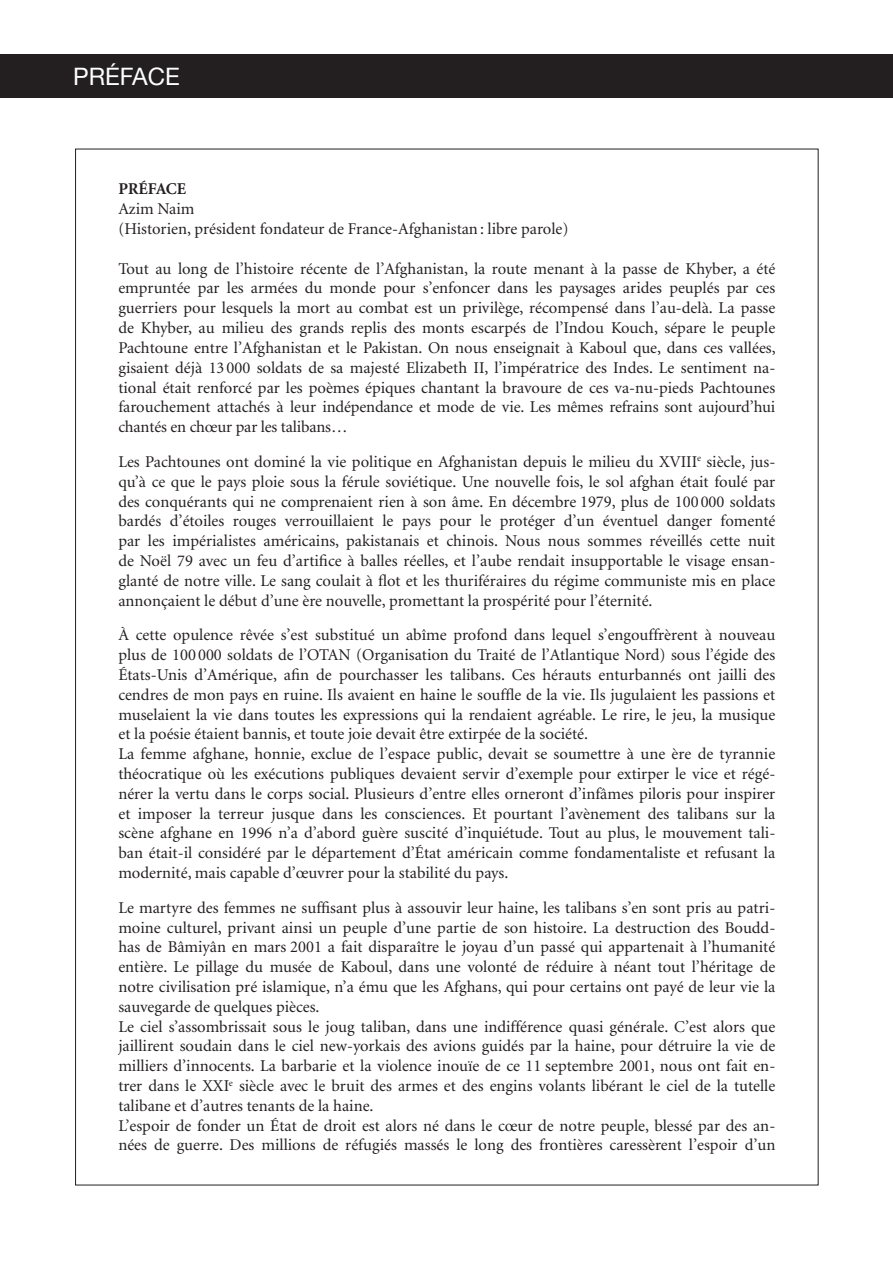
<style>
.page{position:relative;width:893px;height:1263px;background:#fff}
.page>*{position:absolute;margin:0;border:0;box-sizing:border-box;transform-origin:0 0}
.t1{font:24px "Helvetica Neue";color:#fff}
.t2{font:16.5px/19.8px "Minion";color:#231f20;text-align:justify}
.t3{font:700 16.5px "Minion";letter-spacing:-.02em;color:#231f20}
</style>
<div class="page">
<div style="left:0;top:54px;width:893px;height:44px;background:#231f20"></div>
<p class="t1" style="left:73px;top:62px;width:91px">PR ÉFACE</p>
<p class="t3" style="left:118px;top:181px;width:69px">PRÉFACE</p>
<p class="t2" style="left:118px;top:200px;width:77px">Azim Naim</p>
<p class="t2" style="left:118px;top:220px;width:452px">(Historien, président fondateur de France-Afghanistan: libre parole)</p>
<p class="t2" style="left:118px;top:259px;width:659px">Tout au long de l’histoire récente de l’Afghanistan, la route menant à la passe de Khyber, a été empruntée par les armées du monde pour s’enfoncer dans les paysages arides peuplés par ces guerriers pour lesquels la mort au combat est un privilège, récompensé dans l’au-delà. La passe de Khyber, au milieu des grands replis des monts escarpés de l’Indou Kouch, sépare le peuple Pachtoune entre l’Afghanistan et le Pakistan. On nous enseignait à Kaboul que, dans ces vallées, gisaient déjà 13 000 soldats de sa majesté Elizabeth II, l’impératrice des Indes. Le sentiment na&shy;tional était renforcé par les poèmes épiques chantant la bravoure de ces va-nu-pieds Pachtounes farouchement attachés à leur indépendance et mode de vie. Les mêmes refrains sont aujourd’hui chantés en chœur par les talibans…</p>
<p class="t2" style="left:118px;top:452px;width:658px">Les Pachtounes ont dominé la vie politique en Afghanistan depuis le milieu du XVIII<sup>e</sup> siècle, jus&shy;qu’à ce que le pays ploie sous la férule soviétique. Une nouvelle fois, le sol afghan était foulé par des conquérants qui ne comprenaient rien à son âme. En décembre 1979, plus de 100 000 soldats bardés d’étoiles rouges verrouillaient le pays pour le protéger d’un éventuel danger fomenté par les impérialistes américains, pakistanais et chinois. Nous nous sommes réveillés cette nuit de Noël 79 avec un feu d’artifice à balles réelles, et l’aube rendait insupportable le visage ensan&shy;glanté de notre ville. Le sang coulait à flot et les thuriféraires du régime communiste mis en place annonçaient le début d’une ère nouvelle, promettant la prospérité pour l’éternité.</p>
<p class="t2" style="left:118px;top:626px;width:658px">À cette opulence rêvée s’est substitué un abîme profond dans lequel s’engouffrèrent à nouveau plus de 100 000 soldats de l’OTAN</p>
<p class="t2" style="left:118px;top:646px;width:658px;text-indent:238px">(Organisation du Traité de l’Atlantique Nord) sous l’égide des États-Unis d’Amérique, afin de pourchasser les talibans. Ces hérauts enturbannés ont jailli des cendres de mon pays en ruine. Ils avaient en haine le souffle de la vie. Ils jugulaient les passions et muselaient la vie dans toutes les expressions qui la rendaient agréable. Le rire, le jeu, la musique et la poésie étaient bannis, et toute joie devait être extirpée de la société.</p>
<p class="t2" style="left:118px;top:745px;width:658px">La femme afghane, honnie, exclue de l’espace public, devait se soumettre à une ère de tyrannie théocratique où les exécutions publiques devaient servir d’exemple pour extirper le vice et régé&shy;nérer la vertu dans le corps social. Plusieurs d’entre elles orneront d’infâmes piloris pour inspirer et imposer la terreur jusque dans les consciences. Et pourtant l’avènement des talibans sur la scène afghane en 1996 n’a d’abord guère suscité d’inquiétude. Tout au plus, le mouvement tali&shy;ban était-il considéré par le département d’État américain comme fondamentaliste et refusant la modernité, mais capable d’œuvrer pour la stabilité du pays.</p>
<p class="t2" style="left:118px;top:898px;width:658px">Le martyre des femmes ne suffisant plus à assouvir leur haine, les talibans s’en sont pris au patri&shy;moine culturel, privant ainsi un peuple d’une partie de son histoire. La destruction des Boudd&shy;has de Bâmiyân en mars 2001 a fait disparaître le joyau d’un passé qui appartenait à l’humanité entière. Le pillage du musée de Kaboul, dans une volonté de réduire à néant tout l’héritage de notre civilisation pré islamique, n’a ému que les Afghans, qui pour certains ont payé de leur vie la sauvegarde de quelques pièces.</p>
<p class="t2" style="left:118px;top:1017px;width:658px">Le ciel s’assombrissait sous le joug taliban, dans une indifférence quasi générale. C’est alors que jaillirent soudain dans le ciel new-yorkais des avions guidés par la haine, pour détruire la vie de milliers d’innocents. La barbarie et la violence inouïe de ce 11 septembre 2001, nous ont fait en&shy;trer dans le XXI<sup>e</sup> siècle avec le bruit des armes et des engins volants libérant le ciel de la tutelle talibane et d’autres tenants de la haine.</p>
<p class="t2" style="left:118px;top:1116px;width:658px">L’espoir de fonder un État de droit est alors né dans le cœur de notre peuple, blessé par des an&shy;nées de guerre. Des millions de réfugiés massés le long des frontières caressèrent l’espoir d’un</p>
</div>
